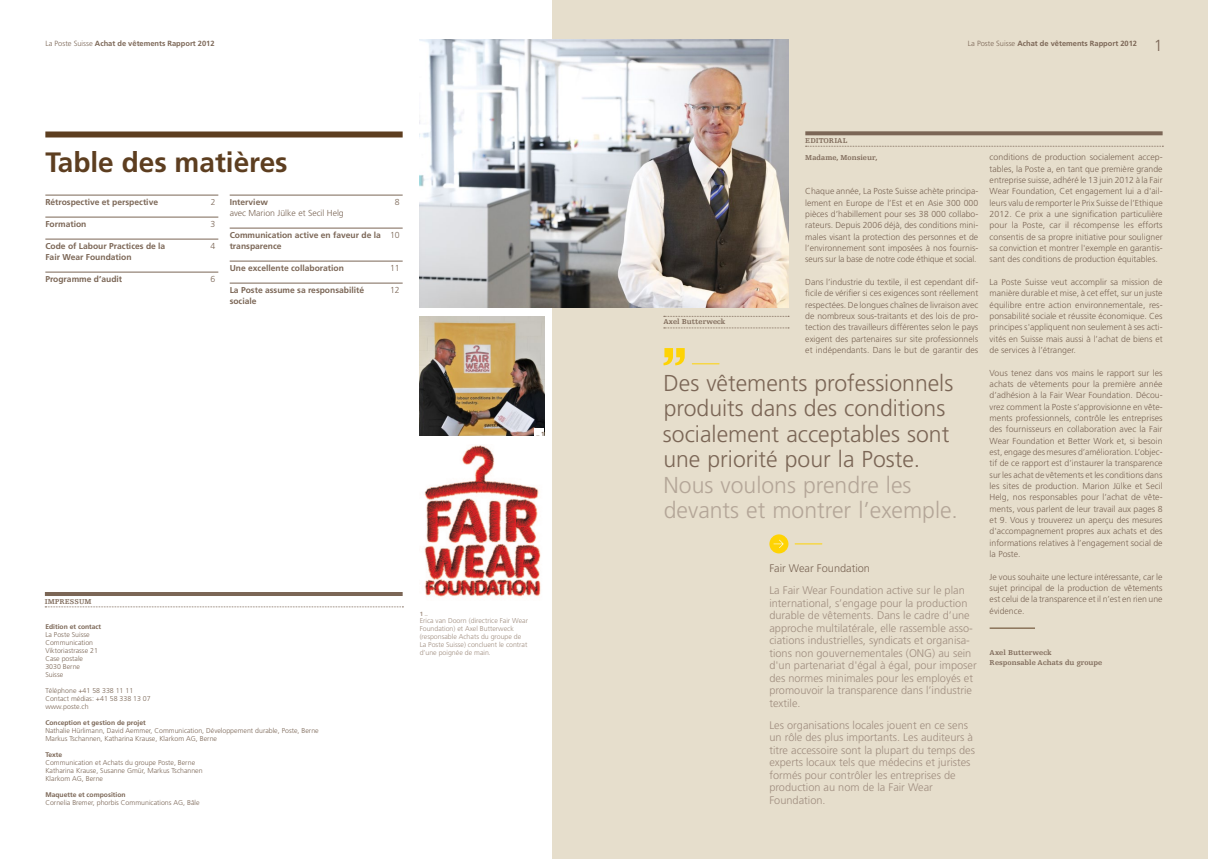
<style>
.page{position:relative;width:1208px;height:859px;background:#fff}
.page>*{position:absolute;margin:0;border:0;box-sizing:border-box;transform-origin:0 0}
.t1{font:700 28px "Frutiger LT Std";color:#5d3e20}
.t2{font:300 23px/25.5px "Frutiger";color:#7b6656}
.t3{font:300 16px "Frutiger";color:#7b6656}
.t4{font:300 11px/12.5px "Frutiger";color:#a08e80}
.t5{font:300 11px "Frutiger";color:#7b6656}
.t6{font:300 8.7px/11.3px "Frutiger";color:#7b6656;text-align:justify}
.t7{font:700 8.5px/11px "Frutiger LT Std";color:#7b6656}
.t8{font:300 8.5px "Frutiger LT Std";color:#7b6656}
.t9{font:700 7.5px/9.5px "Egyptienne FLT";color:#7b6656}
.t10{font:700 7.5px "Frutiger LT Std";color:#7b6656}
.t11{font:300 7px/8px "Frutiger";color:#7b6656}
.t12{font:300 7px/8px "Frutiger";color:#a08e80}
.t13{font:700 6.8px "Frutiger LT Std";color:#7b6656}
.t14{font:700 6px "Frutiger LT Std";color:#7b6656}
.t15{font:700 6px "Frutiger LT Std";color:#a08e80}
.s1{font-family:"Frutiger";font-weight:300}
.s2{font-family:"Frutiger";font-weight:300;font-size:8.7px}
.s3{color:#b4a698}
</style>
<div class="page">
<div style="left:553px;top:0;width:655px;height:859px;background:#e6decc"></div>
<svg style="left:805px;top:131px;width:357px;height:4px"></svg>
<svg style="left:805px;top:146px;width:358px;height:1px"></svg>
<svg style="left:795px;top:543px;width:27px;height:1px"></svg>
<svg style="left:692px;top:363px;width:27px;height:1px"></svg>
<hr style="left:989px;top:628px;width:46px;height:1px;background:#5d3e20">
<svg style="left:664px;top:316px;width:125px;height:1px"></svg>
<svg style="left:664px;top:328px;width:125px;height:1px"></svg>
<div style="left:45px;top:131px;width:358px;height:6px;background:#5d3e20"></div>
<hr style="left:45px;top:195px;width:173px;height:1px;background:#7b6656">
<hr style="left:45px;top:217px;width:173px;height:1px;background:#7b6656">
<hr style="left:45px;top:239px;width:173px;height:1px;background:#7b6656">
<hr style="left:45px;top:272px;width:173px;height:1px;background:#7b6656">
<hr style="left:230px;top:195px;width:173px;height:1px;background:#7b6656">
<hr style="left:230px;top:228px;width:173px;height:1px;background:#7b6656">
<hr style="left:230px;top:261px;width:173px;height:1px;background:#7b6656">
<hr style="left:230px;top:283px;width:173px;height:1px;background:#7b6656">
<hr style="left:45px;top:592px;width:358px;height:4px;background:#7b6656">
<svg style="left:45px;top:607px;width:358px;height:1px"></svg>
<img style="left:420px;top:316px;width:124px;height:120px">
<img style="left:424px;top:445px;width:117px;height:152px">
<div style="left:534px;top:429px;width:10px;height:7px;background:#fff"></div>
<svg style="left:663px;top:348px;width:21px;height:17px"></svg>
<div style="left:769px;top:534px;width:19px;height:19px;background:#fed304;border-radius:50%"></div>
<svg style="left:773px;top:540px;width:10px;height:8px"></svg>
<img style="left:420px;top:40px;width:368px;height:268px">
<p class="t10" style="left:45px;top:39px;width:171px"><span class="s1">La Poste Suisse</span> Achat de vêtements Rapport 2012</p>
<h2 class="t1" style="left:45px;top:145px;width:244px">Table des matières</h2>
<p class="t7" style="left:45px;top:197px;width:114px">Rétrospective et perspective</p>
<p class="t8" style="left:211px;top:198px;width:6px">2</p>
<p class="t7" style="left:45px;top:219px;width:43px">Formation</p>
<p class="t6" style="left:211px;top:219px;width:6px">3</p>
<p class="t7" style="left:45px;top:241px;width:121px">Code of Labour Practices de la</p>
<p class="t6" style="left:211px;top:241px;width:6px">4</p>
<p class="t7" style="left:45px;top:252px;width:88px">Fair Wear Foundation</p>
<p class="t7" style="left:45px;top:274px;width:78px">Programme d’audit</p>
<p class="t6" style="left:211px;top:274px;width:6px">6</p>
<p class="t7" style="left:230px;top:197px;width:40px">Interview</p>
<p class="t6" style="left:395px;top:197px;width:6px">8</p>
<p class="t6" style="left:230px;top:208px;width:116px">avec Marion Jülke et Secil Helg</p>
<p class="t7" style="left:230px;top:230px;width:171px">Communication active en faveur de la <span class="s2">10 </span>transparence</p>
<p class="t7" style="left:230px;top:263px;width:116px">Une excellente collaboration</p>
<p class="t6" style="left:390px;top:263px;width:11px">11</p>
<p class="t7" style="left:230px;top:285px;width:136px">La Poste assume sa responsabilité</p>
<p class="t6" style="left:390px;top:285px;width:11px">12</p>
<p class="t7" style="left:230px;top:296px;width:28px">sociale</p>
<p class="t14" style="left:536px;top:430px;width:10px">_ 1</p>
<h2 class="t9" style="left:45px;top:597px;width:48px">iMprEssuM</h2>
<h6 class="t13" style="left:45px;top:622px;width:57px">Edition et contact</h6>
<p class="t11" style="left:45px;top:630px;width:54px">La Poste Suisse<br>Communication<br>Viktoriastrasse 21<br>Case postale<br>3030 Berne<br>Suisse</p>
<p class="t11" style="left:45px;top:686px;width:107px">Téléphone +41 58 338 11 11<br>Contact médias: +41 58 338 13 07 www.poste.ch</p>
<h6 class="t13" style="left:45px;top:718px;width:102px">Conception et gestion de projet</h6>
<p class="t11" style="left:45px;top:726px;width:275px">Nathalie Hürlimann, David Aemmer, Communication, Développement durable, Poste, Berne<br>Markus Tschannen, Katharina Krause, Klarkom AG, Berne</p>
<h6 class="t13" style="left:45px;top:750px;width:18px">Texte</h6>
<p class="t11" style="left:45px;top:758px;width:159px">Communication et Achats du groupe Poste, Berne<br>Katharina Krause, Susanne Gmür, Markus Tschannen<br>Klarkom AG, Berne</p>
<h6 class="t13" style="left:45px;top:790px;width:82px">Maquette et composition</h6>
<p class="t11" style="left:45px;top:798px;width:156px">Cornelia Bremer, phorbis Communications AG, Bâle</p>
<p class="t15" style="left:420px;top:610px;width:10px">1 _</p>
<p class="t12" style="left:420px;top:617px;width:110px">Erica van Doorn (directrice Fair Wear<br>Foundation) et Axel Butterweck (responsable Achats du groupe de<br>La Poste Suisse) concluent le contrat d’une poignée de main.</p>
<h2 class="t9" style="left:805px;top:136px;width:43px">Editorial</h2>
<p class="t10" style="left:967px;top:39px;width:171px"><span class="s1">La Poste Suisse</span> Achat de vêtements Rapport 2012</p>
<h3 class="t3" style="left:1153px;top:36px;width:10px">1</h3>
<p class="t9" style="left:805px;top:153px;width:74px">Madame, Monsieur,</p>
<p class="t6" style="left:989px;top:151px;width:175px">conditions de production socialement accep&shy;tables, la Poste a, en tant que première grande entreprise suisse, adhéré le 13 juin 2012 à la Fair Wear Foundation, Cet engagement lui a d'ail&shy;leurs valu de remporter le Prix Suisse de l’Ethique 2012. Ce prix a une signification particulière pour la Poste, car il récompense les efforts consentis de sa propre initiative pour souligner sa conviction et montrer l'exemple en garantis&shy;sant des conditions de production équitables.</p>
<p class="t6" style="left:989px;top:276px;width:174px">La Poste Suisse veut accomplir sa mission de manière durable et mise, à cet effet, sur un juste équilibre entre action environnementale, res&shy;ponsabilité sociale et réussite économique. Ces principes s'appliquent non seulement à ses acti&shy;vités en Suisse mais aussi à l’achat de biens et de services à l’étranger.</p>
<p class="t6" style="left:989px;top:367px;width:174px">Vous tenez dans vos mains le rapport sur les achats de vêtements pour la première année d’adhésion à la Fair Wear Foundation. Décou&shy;vrez comment la Poste s’approvisionne en vête&shy;ments professionnels, contrôle les entreprises des fournisseurs en collaboration avec la Fair Wear Foundation et Better Work et, si besoin est, engage des mesures d’amélioration. L’objec&shy;tif de ce rapport est d’instaurer la transparence sur les achat de vêtements et les conditions dans les sites de production. Marion Jülke et Secil Helg, nos responsables pour l’achat de vête&shy;ments, vous parlent de leur travail aux pages 8 et 9. Vous y trouverez un aperçu des mesures d'accompagnement propres aux achats et des informations relatives à l’engagement social de la Poste.</p>
<p class="t6" style="left:989px;top:571px;width:174px">Je vous souhaite une lecture intéressante, car le sujet principal de la production de vêtements est celui de la transparence et il n’est en rien une évidence.</p>
<p class="t9" style="left:989px;top:648px;width:114px">axel Butterweck<br>responsable achats du groupe</p>
<p class="t6" style="left:805px;top:186px;width:174px">Chaque année, La Poste Suisse achète principa&shy;lement en Europe de l’Est et en Asie 300 000 pièces d’habillement pour ses 38 000 collabo&shy;rateurs. Depuis 2006 déjà, des conditions mini&shy;males visant la protection des personnes et de l’environnement sont imposées à nos fournis&shy;seurs sur la base de notre code éthique et social.</p>
<p class="t6" style="left:805px;top:276px;width:174px">Dans l’industrie du textile, il est cependant dif&shy;ficile de vérifier si ces exigences sont réellement respectées. De longues chaînes de livraison avec de nombreux sous-traitants et des lois de pro&shy;tection des travailleurs différentes selon le pays exigent des partenaires sur site professionnels et indépendants. Dans le but de garantir des</p>
<p class="t9" style="left:663px;top:317px;width:64px">axel Butterweck</p>
<h3 class="t2" style="left:663px;top:370px;width:296px">Des vêtements professionnels produits dans des conditions socialement acceptables sont une priorité pour la Poste.<br><span class="s3">Nous voulons prendre les devants et montrer l’exemple.</span></h3>
<p class="t5" style="left:769px;top:562px;width:102px">Fair Wear Foundation</p>
<p class="t4" style="left:769px;top:584px;width:209px">La Fair Wear Foundation active sur le plan international, s’engage pour la production durable de vêtements. Dans le cadre d’une approche multilatérale, elle rassemble asso&shy;ciations industrielles, syndicats et organisa&shy;tions non gouvernementales (ONG) au sein d'un partenariat d'égal à égal, pour imposer des normes minimales pour les employés et promouvoir la transparence dans l’industrie textile.</p>
<p class="t4" style="left:769px;top:719px;width:207px">Les organisations locales jouent en ce sens un rôle des plus importants. Les auditeurs à titre accessoire sont la plupart du temps des experts locaux tels que médecins et juristes formés pour contrôler les entreprises de production au nom de la Fair Wear Foundation.</p>
</div>
